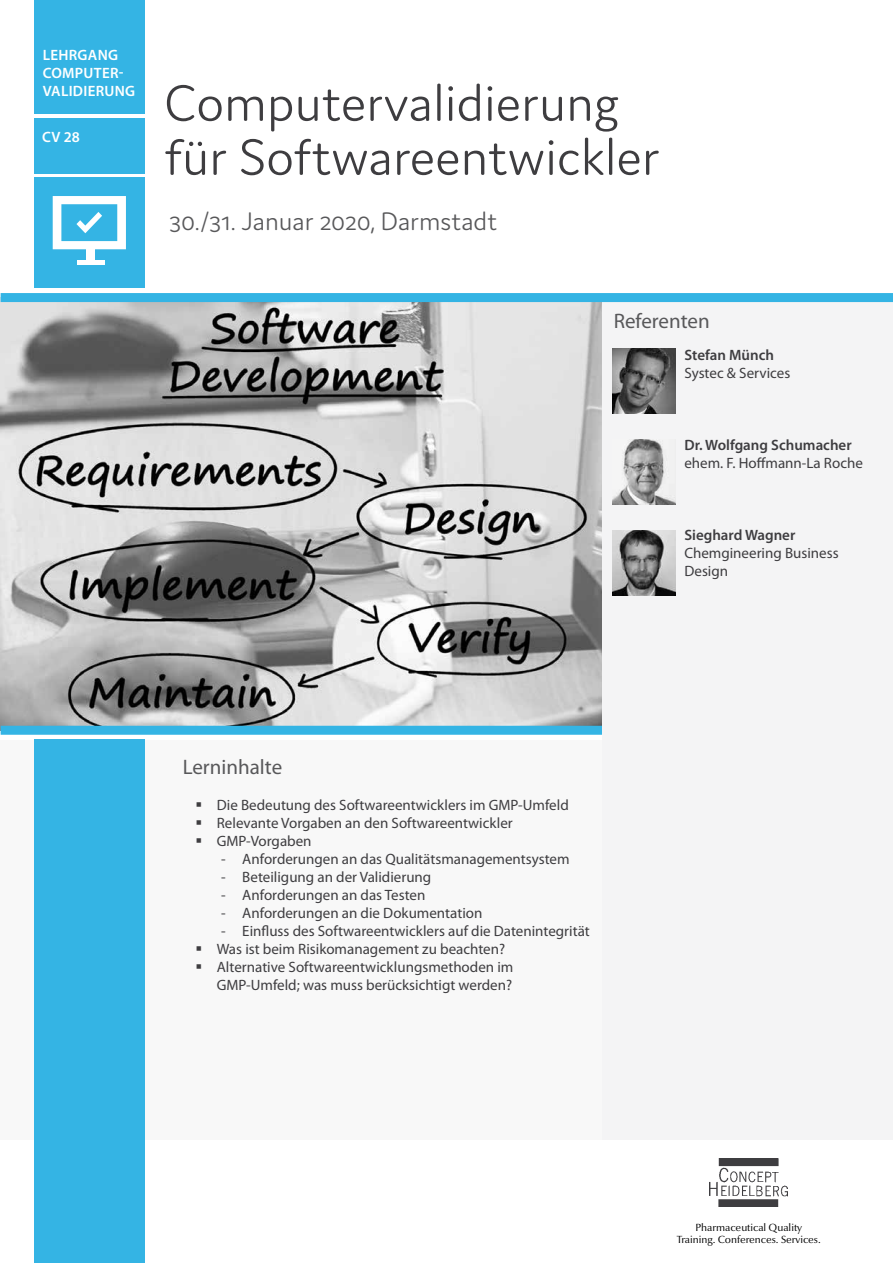
<style>
.page{position:relative;width:893px;height:1263px;background:#fff}
.page>*{position:absolute;margin:0;border:0;box-sizing:border-box;transform-origin:0 0}
.t1{font:300 54px/54px "Domus";color:#3e3d40}
.t2{font:300 27px "Domus";color:#58585a}
.t3{font:21px "Myriad Pro";color:#58585a}
.t4{font:15px/18px "Myriad Pro";color:#3e3d40}
.t5{font:600 15px "Myriad Pro";color:#3e3d40}
.t6{font:600 15px/18px "Myriad Pro";letter-spacing:.02em;color:#fff}
.t7{font:10.5px/12.6px "Optima Nova LT";color:#000;text-align:center}
</style>
<div class="page">
<img style="left:1px;top:302px;width:602px;height:424px">
<div style="left:0;top:739px;width:893px;height:400px;background:#f8f8f8"></div>
<div style="left:34px;top:739px;width:111px;height:524px;background:#34b4e4"></div>
<div style="left:1px;top:726px;width:602px;height:9px;background:#34b4e4"></div>
<div style="left:603px;top:297px;width:290px;height:842px;background:#f4f4f5"></div>
<div style="left:1px;top:293px;width:892px;height:9px;background:#34b4e4"></div>
<img style="left:710px;top:1159px;width:78px;height:47px">
<img style="left:612px;top:349px;width:64px;height:64px">
<img style="left:612px;top:440px;width:64px;height:64px">
<img style="left:612px;top:531px;width:64px;height:64px">
<div style="left:34px;top:118px;width:111px;height:55px;background:#34b4e4"></div>
<div style="left:34px;top:177px;width:111px;height:111px;background:#34b4e4"></div>
<div style="left:34px;top:0;width:111px;height:114px;background:#34b4e4"></div>
<div style="left:86px;top:248px;width:9px;height:13px;background:#fff"></div>
<div style="left:77px;top:260px;width:27px;height:5px;background:#fff"></div>
<svg style="left:53px;top:196px;width:73px;height:53px"></svg>
<p class="t6" style="left:43px;top:46px;width:94px">LEHRGANG<br>COMPUTER-<br>VALIDIERUNG</p>
<p class="t6" style="left:42px;top:128px;width:39px">CV 28</p>
<h1 class="t1" style="left:164px;top:76px;width:497px">Computervalidierung für Softwareentwickler</h1>
<h2 class="t2" style="left:169px;top:206px;width:330px">30./31. Januar 2020, Darmstadt</h2>
<h3 class="t3" style="left:614px;top:309px;width:98px">Referenten</h3>
<p class="t5" style="left:684px;top:345px;width:91px">Stefan Münch</p>
<p class="t4" style="left:684px;top:364px;width:107px">Systec &amp; Services</p>
<p class="t5" style="left:684px;top:435px;width:169px">Dr. Wolfgang Schumacher</p>
<p class="t4" style="left:684px;top:454px;width:180px">ehem. F. Hoffmann-La Roche</p>
<p class="t5" style="left:684px;top:525px;width:112px">Sieghard Wagner</p>
<p class="t4" style="left:684px;top:544px;width:156px">Chemgineering Business<br>Design</p>
<h3 class="t3" style="left:183px;top:755px;width:101px">Lerninhalte</h3>
<p class="t4" style="left:217px;top:796px;width:353px">Die Bedeutung des Softwareentwicklers im GMP-Umfeld<br>Relevante Vorgaben an den Softwareentwickler<br>GMP-Vorgaben</p>
<p class="t4" style="left:221px;top:850px;width:350px">- Anforderungen an das Qualitätsmanagementsystem</p>
<p class="t4" style="left:221px;top:868px;width:212px">- Beteiligung an der Validierung</p>
<p class="t4" style="left:221px;top:886px;width:206px">- Anforderungen an das Testen</p>
<p class="t4" style="left:221px;top:904px;width:263px">- Anforderungen an die Dokumentation</p>
<p class="t4" style="left:217px;top:922px;width:375px">- Einfluss des Softwareentwicklers auf die Datenintegrität Was ist beim Risikomanagement zu beachten?<br>Alternative Softwareentwicklungsmethoden im GMP-Umfeld; was muss berücksichtigt werden?</p>
<p class="t7" style="left:677px;top:1221px;width:146px">Pharmaceutical Quality<br>Training. Conferences. Services.</p>
</div>
